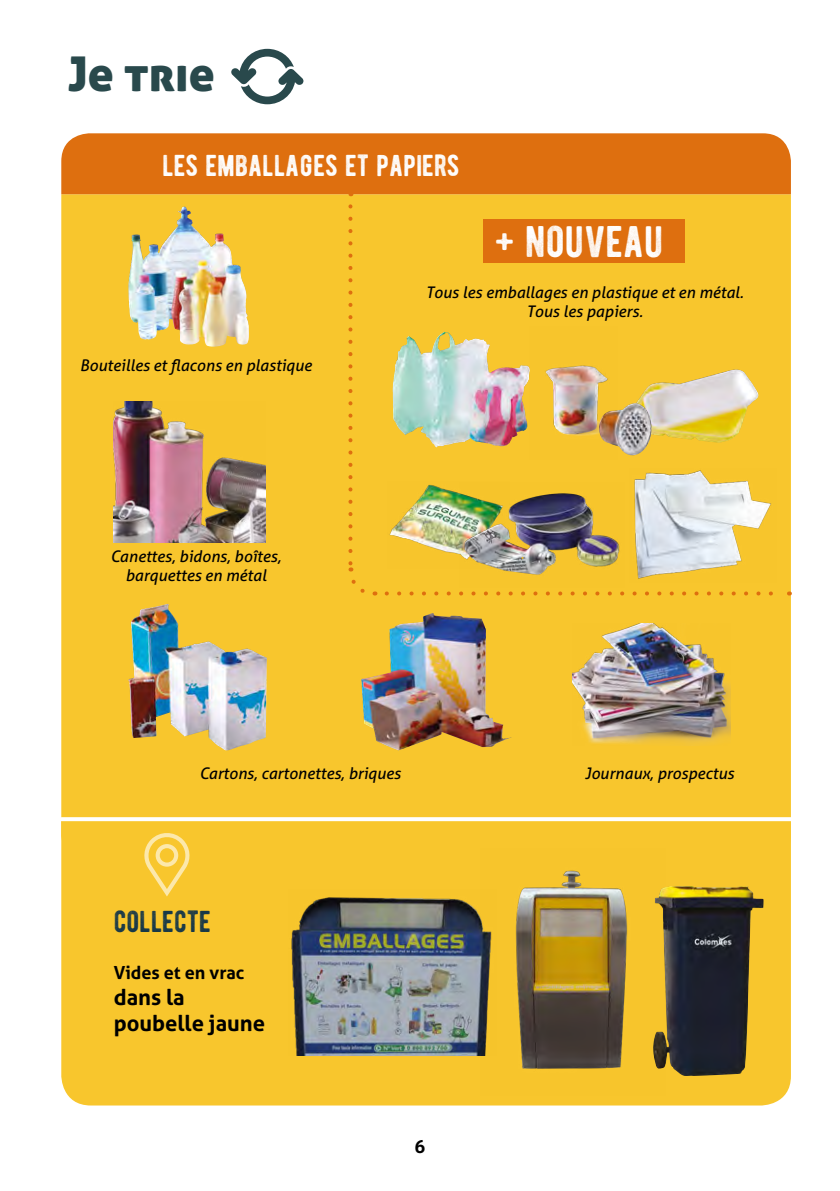
<style>
.page{position:relative;width:840px;height:1191px;background:#fff}
.page>*{position:absolute;margin:0;border:0;box-sizing:border-box;transform-origin:0 0}
.t1{font:48px "Aller Display";color:#29494c}
.t2{font:44px "BERNIER Distressed";color:#fff}
.t3{font:30px "BERNIER Distressed";color:#fff}
.t4{font:30px "BERNIER Distressed";color:#163748}
.t5{font:700 22px/26.4px "Aller";color:#000}
.t6{font:700 18px "Aller";color:#000}
.t7{font:italic 16px/19.2px "Aller";color:#000;text-align:center}
</style>
<div class="page">
<svg style="left:231px;top:49px;width:73px;height:55px"></svg>
<svg style="left:61px;top:194px;width:729px;height:623px;background:#f4c638"></svg>
<div style="left:61px;top:821px;width:729px;height:284px;background:#f8c62d"></div>
<svg style="left:142px;top:830px;width:49px;height:66px;background:#f9ce4e"></svg>
<div style="left:61px;top:133px;width:729px;height:61px;background:#de6f0f"></div>
<img style="left:128px;top:206px;width:56px;height:123px">
<img style="left:114px;top:401px;width:151px;height:142px">
<img style="left:128px;top:604px;width:139px;height:146px">
<img style="left:710px;top:369px;width:26px;height:6px">
<img style="left:396px;top:332px;width:48px;height:29px">
<img style="left:617px;top:403px;width:35px;height:54px">
<img style="left:528px;top:327px;width:89px;height:133px">
<img style="left:361px;top:613px;width:150px;height:137px">
<div style="left:482px;top:219px;width:202px;height:44px;background:#de6f0f"></div>
<img style="left:571px;top:624px;width:159px;height:121px">
<svg style="left:386px;top:591px;width:396px;height:4px;background:#f1b125"></svg>
<div style="left:348px;top:206px;width:27px;height:391px;background:#f8c62d"></div>
<img style="left:629px;top:468px;width:147px;height:114px">
<img style="left:387px;top:481px;width:122px;height:87px">
<img style="left:459px;top:483px;width:164px;height:104px">
<svg style="left:61px;top:817px;width:730px;height:1px"></svg>
<img style="left:665px;top:886px;width:98px;height:190px">
<img style="left:480px;top:849px;width:185px;height:246px">
<img style="left:289px;top:889px;width:207px;height:167px">
<h1 class="t1" style="left:68px;top:43px;width:148px">Je trie</h1>
<h3 class="t3" style="left:162px;top:147px;width:299px">LES EMBALLAGES ET PAPIERS</h3>
<p class="t7" style="left:80px;top:355px;width:233px">Bouteilles et flacons en plastique</p>
<p class="t7" style="left:111px;top:546px;width:172px">Canettes, bidons, boîtes, barquettes en métal</p>
<h2 class="t2" style="left:495px;top:214px;width:169px">+ NOUVEAU</h2>
<p class="t7" style="left:425px;top:283px;width:319px">Tous les emballages en plastique et en métal.<br>Tous les papiers.</p>
<p class="t7" style="left:199px;top:763px;width:203px">Cartons, cartonettes, briques</p>
<p class="t7" style="left:584px;top:763px;width:151px">Journaux, prospectus</p>
<h3 class="t4" style="left:114px;top:902px;width:99px">COLLECTE</h3>
<p class="t6" style="left:114px;top:961px;width:132px">Vides et en vrac</p>
<h3 class="t5" style="left:114px;top:983px;width:153px">dans la poubelle jaune</h3>
<p class="t6" style="left:414px;top:1135px;width:12px">6</p>
</div>
